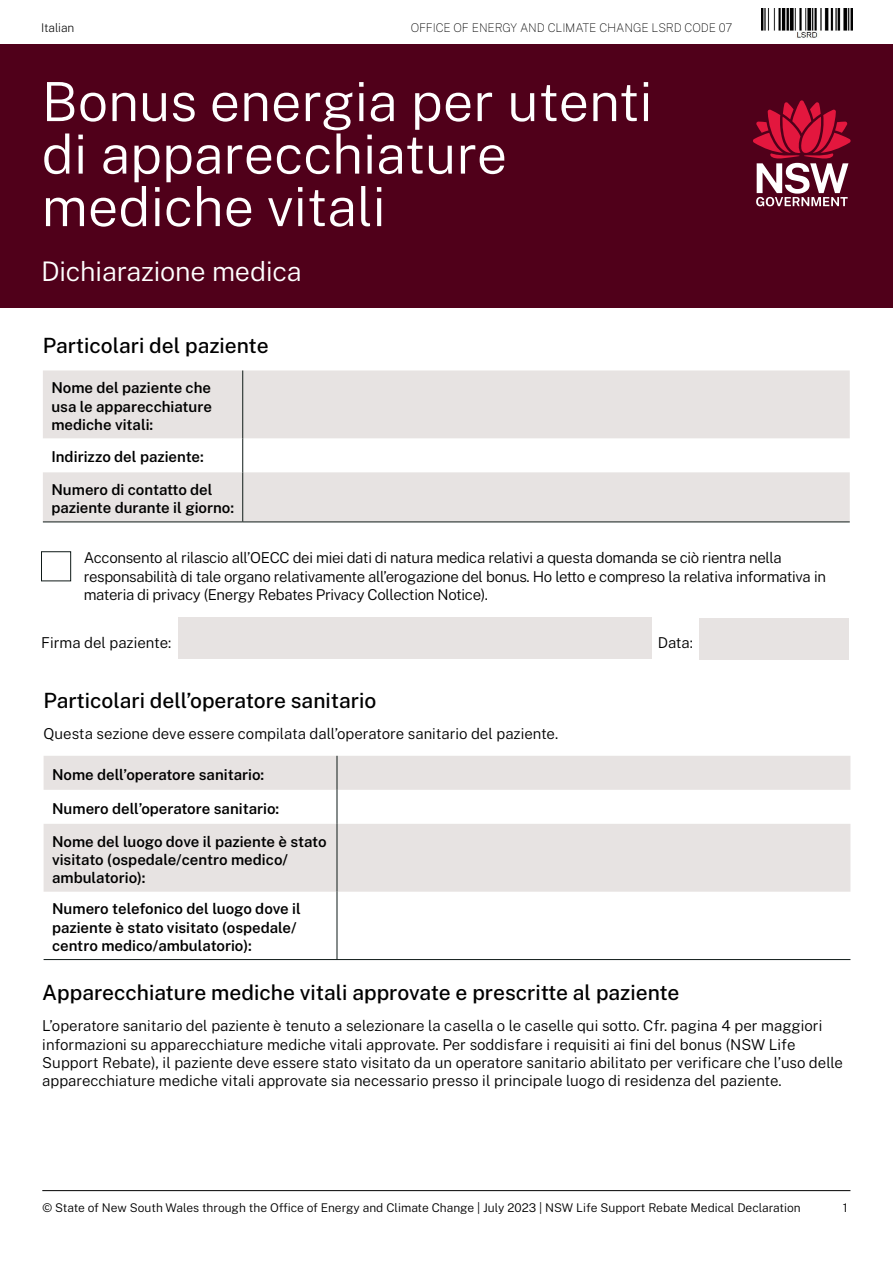
<style>
.page{position:relative;width:893px;height:1263px;background:#fff}
.page>*{position:absolute;margin:0;border:0;box-sizing:border-box;transform-origin:0 0}
.Heading_1__H1{font:300 54px/52.5px "Public Sans";color:#fff}
.Heading_2__H2{font:300 27px "Public Sans";letter-spacing:-.005em;color:#fff}
.Heading_3__H3{font:500 21px "Public Sans";color:#000}
.Body{font:300 15px/18.3px "Public Sans";letter-spacing:-.005em;color:#000}
.Body-2{font:600 15px/18.3px "Public Sans";color:#000}
.t1{font:300 12px "Public Sans";color:#000}
.t2{font:100 12px "Public Sans";letter-spacing:-.01em;color:#000}
.t3{font:200 12px "Public Sans";letter-spacing:-.01em;color:#000}
</style>
<div class="page">
<hr style="left:42px;top:1190px;width:808px;height:1px;background:#000">
<div style="left:0;top:45px;width:893px;height:263px;background:#50001a"></div>
<svg style="left:753px;top:100px;width:98px;height:106px"></svg>
<svg style="left:43px;top:370px;width:807px;height:152px;fill:#e7e3e2"></svg>
<hr style="left:242px;top:370px;width:1px;height:68px;background:#0f1a18">
<hr style="left:242px;top:438px;width:1px;height:34px;background:#0f1a18">
<hr style="left:242px;top:472px;width:1px;height:50px;background:#0f1a18">
<hr style="left:43px;top:522px;width:200px;height:1px;background:#0f1a18">
<hr style="left:243px;top:522px;width:607px;height:1px;background:#0f1a18">
<div style="left:41px;top:551px;width:30px;height:30px;border:1px solid #0f1a18"></div>
<div style="left:178px;top:617px;width:474px;height:41px;background:#e7e3e2"></div>
<div style="left:700px;top:619px;width:149px;height:41px;background:#e7e3e2"></div>
<svg style="left:44px;top:756px;width:806px;height:136px;fill:#e7e3e2"></svg>
<hr style="left:337px;top:756px;width:1px;height:34px;background:#0f1a18">
<hr style="left:337px;top:790px;width:1px;height:34px;background:#0f1a18">
<hr style="left:337px;top:824px;width:1px;height:68px;background:#0f1a18">
<hr style="left:44px;top:959px;width:293px;height:1px;background:#0f1a18">
<hr style="left:337px;top:892px;width:1px;height:67px;background:#0f1a18">
<hr style="left:337px;top:959px;width:513px;height:1px;background:#0f1a18">
<img style="left:761px;top:8px;width:92px;height:30px">
<p class="t3" style="left:41px;top:19px;width:35px">Italian</p>
<p class="t2" style="left:411px;top:19px;width:323px">OFFICE OF ENERGY AND CLIMATE CHANGE LSRD CODE 07</p>
<h1 class="Heading_1__H1" style="left:42px;top:73px;width:612px">Bonus energia per utenti di apparecchiature mediche vitali</h1>
<h2 class="Heading_2__H2" style="left:41px;top:253px;width:262px">Dichiarazione medica</h2>
<h3 class="Heading_3__H3" style="left:43px;top:331px;width:227px">Particolari del paziente</h3>
<p class="Body-2" style="left:51px;top:378px;width:162px;text-align:justify">Nome del paziente che usa le apparecchiature mediche vitali:</p>
<p class="Body-2" style="left:51px;top:447px;width:154px">Indirizzo del paziente:</p>
<p class="Body-2" style="left:51px;top:480px;width:184px">Numero di contatto del paziente durante il giorno:</p>
<p class="Body" style="left:84px;top:548px;width:744px">Acconsento al rilascio all’OECC dei miei dati di natura medica relativi a questa domanda se ciò rientra nella responsabilità di tale organo relativamente all’erogazione del bonus. Ho letto e compreso la relativa informativa in materia di privacy (Energy Rebates Privacy Collection Notice).</p>
<p class="Body" style="left:41px;top:633px;width:132px">Firma del paziente:</p>
<p class="Body" style="left:658px;top:633px;width:37px">Data:</p>
<h3 class="Heading_3__H3" style="left:44px;top:685px;width:334px">Particolari dell’operatore sanitario</h3>
<p class="Body" style="left:44px;top:723px;width:516px">Questa sezione deve essere compilata dall’operatore sanitario del paziente.</p>
<p class="Body-2" style="left:52px;top:764px;width:214px">Nome dell’operatore sanitario:</p>
<p class="Body-2" style="left:52px;top:798px;width:229px">Numero dell’operatore sanitario:</p>
<p class="Body-2" style="left:52px;top:831px;width:276px">Nome del luogo dove il paziente è stato visitato (ospedale/centro medico/ ambulatorio):</p>
<p class="Body-2" style="left:52px;top:899px;width:250px">Numero telefonico del luogo dove il paziente è stato visitato (ospedale/ centro medico/ambulatorio):</p>
<h3 class="Heading_3__H3" style="left:42px;top:978px;width:639px">Apparecchiature mediche vitali approvate e prescritte al paziente</h3>
<p class="Body" style="left:42px;top:1016px;width:802px">L’operatore sanitario del paziente è tenuto a selezionare la casella o le caselle qui sotto. Cfr. pagina 4 per maggiori informazioni su apparecchiature mediche vitali approvate. Per soddisfare i requisiti ai fini del bonus (NSW Life Support Rebate), il paziente deve essere stato visitato da un operatore sanitario abilitato per verificare che l’uso delle apparecchiature mediche vitali approvate sia necessario presso il principale luogo di residenza del paziente.</p>
<p class="t1" style="left:43px;top:1199px;width:760px">© State of New South Wales through the Office of Energy and Climate Change | July 2023 | NSW Life Support Rebate Medical Declaration</p>
<p class="t1" style="left:843px;top:1199px;width:6px">1</p>
</div>
